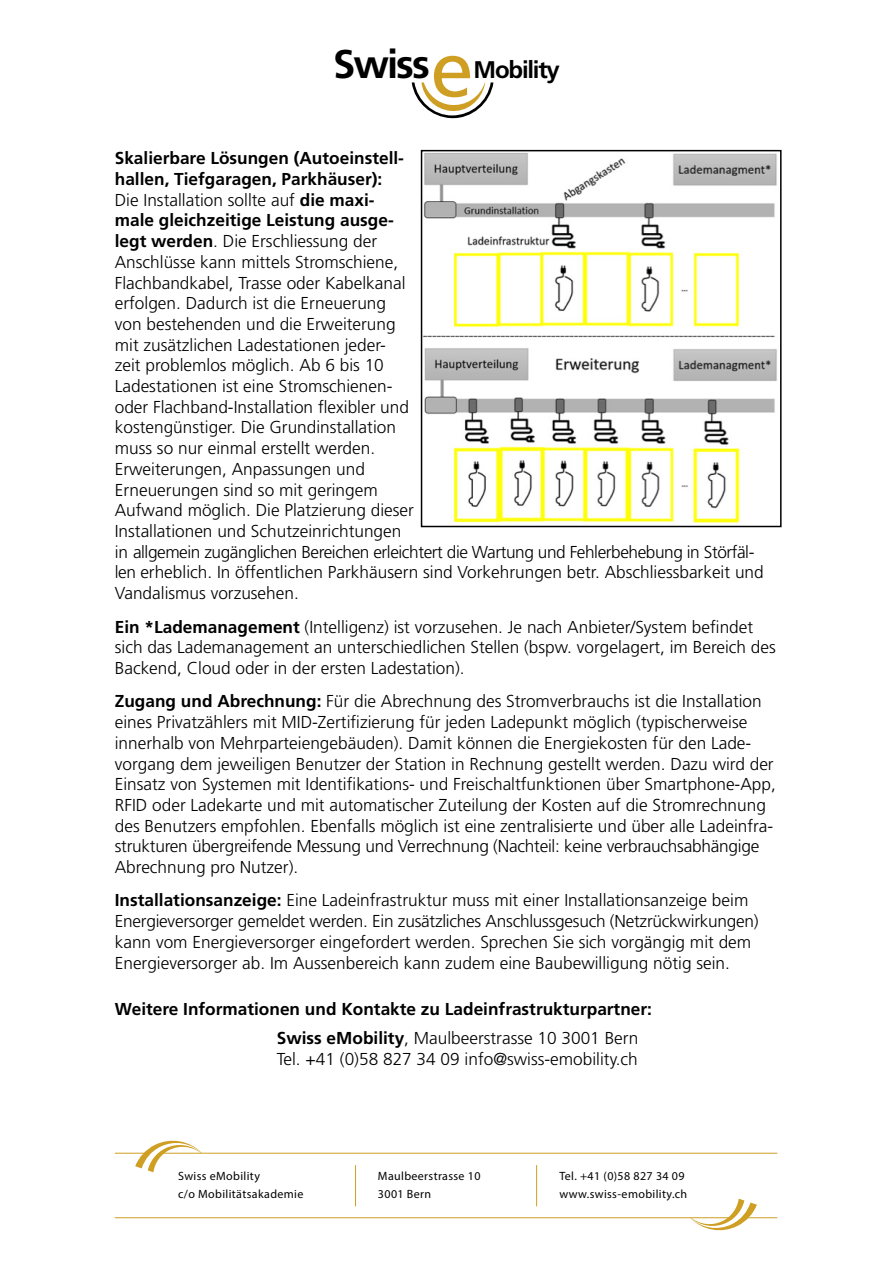
<style>
.page{position:relative;width:893px;height:1263px;background:#fff}
.page>*{position:absolute;margin:0;border:0;box-sizing:border-box;transform-origin:0 0}
.t1{font:700 40.05px "Frutiger";letter-spacing:-.05em;color:#000}
.t2{font:700 24px "Frutiger";letter-spacing:-.05em;color:#000}
.t3{font:300 17.25px/20.7px "Frutiger LT Std";color:#000}
.t4{font:700 17.25px/29.2px "Frutiger LT Std";color:#000}
.t5{font:12px/18px "Myriad Pro";letter-spacing:.03em;color:#000}
.s1{font-weight:400;font-size:77.85px;color:#cf9f24}
.s2{font-weight:700}
.s3{font-weight:300}
</style>
<div class="page">
<hr style="left:355px;top:1165px;width:1px;height:41px;background:#cf9f24">
<hr style="left:536px;top:1165px;width:1px;height:41px;background:#cf9f24">
<svg style="left:135px;top:1140px;width:67px;height:32px"></svg>
<hr style="left:164px;top:1153px;width:613px;height:1px;background:#cf9f24">
<hr style="left:115px;top:1153px;width:31px;height:1px;background:#cf9f24">
<svg style="left:690px;top:1198px;width:67px;height:33px"></svg>
<hr style="left:115px;top:1217px;width:613px;height:1px;background:#cf9f24">
<hr style="left:746px;top:1217px;width:31px;height:1px;background:#cf9f24">
<svg style="left:412px;top:82px;width:81px;height:36px"></svg>
<img style="left:424px;top:153px;width:353px;height:370px">
<div style="left:421px;top:150px;width:361px;height:377px;border:2px solid #000"></div>
<h1 class="t1" style="left:333px;top:41px;width:142px">Swiss <span class="s1">e</span></h1>
<h2 class="t2" style="left:474px;top:56px;width:88px">Mobility</h2>
<p class="t3" style="left:115px;top:148px;width:650px"><span class="s2">Skalierbare Lösungen (Autoeinstell-<br>hallen, Tiefgaragen, Parkhäuser):<br></span>Die Installation sollte auf <span class="s2">die maxi-<br>male gleichzeitige Leistung ausge-<br>legt werden</span>. Die Erschliessung der<br>Anschlüsse kann mittels Stromschiene,<br>Flachbandkabel, Trasse oder Kabelkanal<br>erfolgen. Dadurch ist die Erneuerung<br>von bestehenden und die Erweiterung<br>mit zusätzlichen Ladestationen jeder-<br>zeit problemlos möglich. Ab 6 bis 10<br>Ladestationen ist eine Stromschienen-<br>oder Flachband-Installation flexibler und<br>kostengünstiger. Die Grundinstallation<br>muss so nur einmal erstellt werden.<br>Erweiterungen, Anpassungen und<br>Erneuerungen sind so mit geringem<br>Aufwand möglich. Die Platzierung dieser<br>Installationen und Schutzeinrichtungen<br>in allgemein zugänglichen Bereichen erleichtert die Wartung und Fehlerbehebung in Störfäl&shy;len erheblich. In öffentlichen Parkhäusern sind Vorkehrungen betr. Abschliessbarkeit und Vandalismus vorzusehen.</p>
<p class="t3" style="left:115px;top:616px;width:663px"><span class="s2">Ein *Lademanagement</span> (Intelligenz) ist vorzusehen. Je nach Anbieter/System befindet sich das Lademanagement an unterschiedlichen Stellen (bspw. vorgelagert, im Bereich des<br>Backend, Cloud oder in der ersten Ladestation).</p>
<p class="t3" style="left:115px;top:691px;width:663px"><span class="s2">Zugang und Abrechnung:</span> Für die Abrechnung des Stromverbrauchs ist die Installation eines Privatzählers mit MID-Zertifizierung für jeden Ladepunkt möglich (typischerweise innerhalb von Mehrparteiengebäuden). Damit können die Energiekosten für den Lade&shy;vorgang dem jeweiligen Benutzer der Station in Rechnung gestellt werden. Dazu wird der Einsatz von Systemen mit Identifikations- und Freischaltfunktionen über Smartphone-App, RFID oder Ladekarte und mit automatischer Zuteilung der Kosten auf die Stromrechnung des Benutzers empfohlen. Ebenfalls möglich ist eine zentralisierte und über alle Ladeinfra&shy;strukturen übergreifende Messung und Verrechnung (Nachteil: keine verbrauchsabhängige Abrechnung pro Nutzer).</p>
<p class="t3" style="left:115px;top:890px;width:645px"><span class="s2">Installationsanzeige:</span> Eine Ladeinfrastruktur muss mit einer Installationsanzeige beim Energieversorger gemeldet werden. Ein zusätzliches Anschlussgesuch (Netzrückwirkungen) kann vom Energieversorger eingefordert werden. Sprechen Sie sich vorgängig mit dem Energieversorger ab. Im Aussenbereich kann zudem eine Baubewilligung nötig sein.</p>
<p class="t4" style="left:277px;top:994px;width:377px;text-indent:-162px">Weitere Informationen und Kontakte zu Ladeinfrastrukturpartner:<br>Swiss eMobility<span class="s3">, Maulbeerstrasse 10 3001 Bern</span></p>
<p class="t3" style="left:277px;top:1049px;width:362px">Tel. +41 (0)58 827 34 09 info@swiss-emobility.ch</p>
<p class="t5" style="left:178px;top:1167px;width:127px">Swiss eMobility<br>c/o Mobilitätsakademie</p>
<p class="t5" style="left:378px;top:1167px;width:104px">Maulbeerstrasse 10<br>3001 Bern</p>
<p class="t5" style="left:559px;top:1167px;width:129px">Tel. +41 (0)58 827 34 09 www.swiss-emobility.ch</p>
</div>
